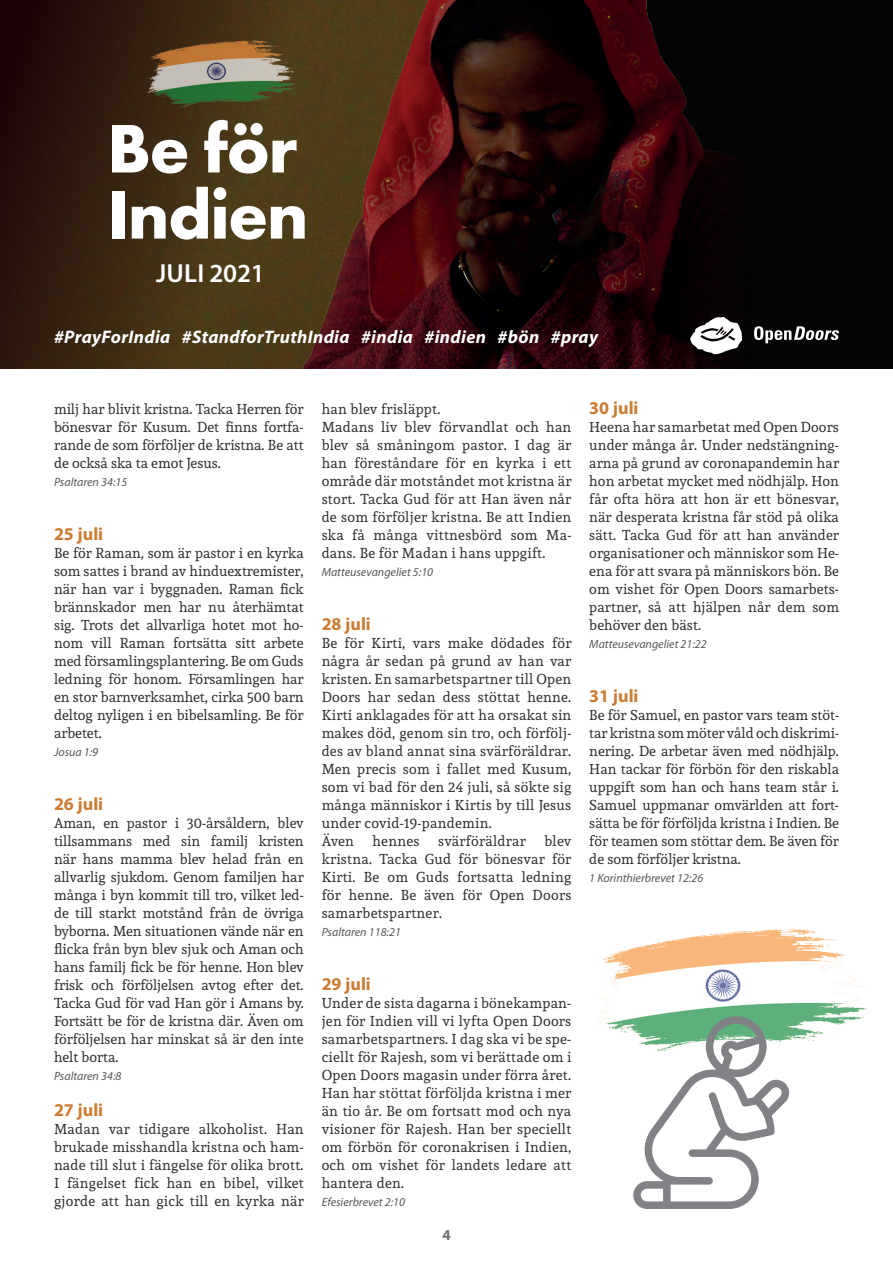
<style>
.page{position:relative;width:893px;height:1263px;background:#fff}
.page>*{position:absolute;margin:0;border:0;box-sizing:border-box;transform-origin:0 0}
.t1{font:700 71.1px/66.2px "Futura PT";letter-spacing:-.02em;color:#fff}
.t2{font:600 26.1px "Myriad Pro";color:#fff}
.t3{font:italic 700 18.3px "Myriad Pro";letter-spacing:.02em;color:#fff}
.t4{font:700 18px "Myriad Pro";color:#cc7c34}
.t5{font:700 15px "Myriad Pro";color:#6c6d70}
.t6{font:14.25px/18px "Andada";letter-spacing:.02em;color:#312f30;text-align:justify}
.t7{font:italic 12px "Myriad Pro";color:#57585a}
</style>
<div class="page">
<img style="left:591px;top:928px;width:276px;height:113px">
<svg style="left:0;top:0;width:154px;height:369px;background:#2f1a0e"></svg>
<div style="left:517px;top:0;width:376px;height:369px;background:#040405"></div>
<img style="left:154px;top:0;width:589px;height:369px">
<img style="left:126px;top:36px;width:177px;height:82px">
<svg style="left:690px;top:317px;width:52px;height:37px"></svg>
<svg style="left:754px;top:326px;width:85px;height:17px"></svg>
<svg style="left:633px;top:1016px;width:157px;height:193px"></svg>
<h1 class="t1" style="left:107px;top:114px;width:203px">Be för<br>Indien</h1>
<h2 class="t2" style="left:156px;top:257px;width:110px">JULI 2021</h2>
<p class="t3" style="left:54px;top:324px;width:546px">#PrayForIndia #StandforTruthIndia #india #indien #bön #pray</p>
<p class="t6" style="left:54px;top:400px;width:251px">milj har blivit kristna. Tacka Herren för bönesvar för Kusum. Det finns fortfa&shy;rande de som förföljer de kristna. Be att de också ska ta emot Jesus.</p>
<p class="t7" style="left:54px;top:475px;width:75px">Psaltaren 34:15</p>
<p class="t4" style="left:54px;top:522px;width:51px">25 juli</p>
<p class="t6" style="left:54px;top:544px;width:251px">Be för Raman, som är pastor i en kyrka som sattes i brand av hinduextremister, när han var i byggnaden. Raman fick brännskador men har nu återhämtat sig. Trots det allvarliga hotet mot ho&shy;nom vill Raman fortsätta sitt arbete med församlingsplantering. Be om Guds ledning för honom. Församlingen har en stor barnverksamhet, cirka 500 barn deltog nyligen i en bibelsamling. Be för arbetet.</p>
<p class="t7" style="left:54px;top:745px;width:46px">Josua 1:9</p>
<p class="t4" style="left:54px;top:792px;width:51px">26 juli</p>
<p class="t6" style="left:54px;top:814px;width:251px">Aman, en pastor i 30-årsåldern, blev tillsammans med sin familj kristen när hans mamma blev helad från en allvarlig sjukdom. Genom familjen har många i byn kommit till tro, vilket led&shy;de till starkt motstånd från de övriga byborna. Men situationen vände när en flicka från byn blev sjuk och Aman och hans familj fick be för henne. Hon blev frisk och förföljelsen avtog efter det.<br>Tacka Gud för vad Han gör i Amans by.<br>Fortsätt be för de kristna där. Även om förföljelsen har minskat så är den inte helt borta.</p>
<p class="t7" style="left:54px;top:1069px;width:69px">Psaltaren 34:8</p>
<p class="t4" style="left:54px;top:1098px;width:51px">27 juli</p>
<p class="t6" style="left:54px;top:1120px;width:251px">Madan var tidigare alkoholist. Han brukade misshandla kristna och ham&shy;nade till slut i fängelse för olika brott.<br>I fängelset fick han en bibel, vilket gjorde att han gick till en kyrka när</p>
<p class="t6" style="left:322px;top:400px;width:251px;text-align:left">han blev frisläppt.<br>Madans liv blev förvandlat och han blev så småningom pastor. I dag är han föreståndare för en kyrka i ett område där motståndet mot kristna är stort. Tacka Gud för att Han även når de som förföljer kristna. Be att Indien ska få många vittnesbörd som Ma&shy;dans. Be för Madan i hans uppgift.</p>
<p class="t7" style="left:322px;top:565px;width:113px">Matteusevangeliet 5:10</p>
<p class="t4" style="left:322px;top:612px;width:51px">28 juli</p>
<p class="t6" style="left:322px;top:634px;width:251px;text-align:left">Be för Kirti, vars make dödades för några år sedan på grund av han var kristen. En samarbetspartner till Open Doors har sedan dess stöttat henne.<br>Kirti anklagades för att ha orsakat sin makes död, genom sin tro, och förfölj&shy;des av bland annat sina svärföräldrar.<br>Men precis som i fallet med Kusum, som vi bad för den 24 juli, så sökte sig många människor i Kirtis by till Jesus under covid-19-pandemin.<br>Även</p>
<p class="t6" style="left:373px;top:832px;width:48px">hennes</p>
<p class="t6" style="left:438px;top:832px;width:89px">svärföräldrar</p>
<p class="t6" style="left:322px;top:832px;width:251px;text-indent:223px">blev kristna. Tacka Gud för bönesvar för Kirti. Be om Guds fortsatta ledning för henne. Be även för Open Doors samarbetspartner.</p>
<p class="t7" style="left:322px;top:925px;width:81px">Psaltaren 118:21</p>
<p class="t4" style="left:322px;top:972px;width:51px">29 juli</p>
<p class="t6" style="left:322px;top:994px;width:251px">Under de sista dagarna i bönekampan&shy;jen för Indien vill vi lyfta Open Doors samarbetspartners. I dag ska vi be spe&shy;ciellt för Rajesh, som vi berättade om i Open Doors magasin under förra året.<br>Han har stöttat förföljda kristna i mer än tio år. Be om fortsatt mod och nya visioner för Rajesh. Han ber speciellt om förbön för coronakrisen i Indien, och om vishet för landets ledare att hantera den.</p>
<p class="t7" style="left:322px;top:1195px;width:85px">Efesierbrevet 2:10</p>
<p class="t5" style="left:442px;top:1225px;width:10px">4</p>
<p class="t4" style="left:589px;top:396px;width:51px">30 juli</p>
<p class="t6" style="left:589px;top:418px;width:251px">Heena har samarbetat med Open Doors under många år. Under nedstängning&shy;arna på grund av coronapandemin har hon arbetat mycket med nödhjälp. Hon får ofta höra att hon är ett bönesvar, när desperata kristna får stöd på olika sätt. Tacka Gud för att han använder organisationer och människor som He&shy;ena för att svara på människors bön. Be om vishet för Open Doors samarbets&shy;partner, så att hjälpen når dem som behöver den bäst.</p>
<p class="t7" style="left:589px;top:637px;width:119px">Matteusevangeliet 21:22</p>
<p class="t4" style="left:589px;top:684px;width:51px">31 juli</p>
<p class="t6" style="left:589px;top:706px;width:251px">Be för Samuel, en pastor vars team stöt&shy;tar kristna som möter våld och diskrimi&shy;nering. De arbetar även med nödhjälp.<br>Han tackar för förbön för den riskabla uppgift som han och hans team står i.<br>Samuel uppmanar omvärlden att fort&shy;sätta be för förföljda kristna i Indien. Be för teamen som stöttar dem. Be även för de som förföljer kristna.</p>
<p class="t7" style="left:589px;top:871px;width:115px">1 Korinthierbrevet 12:26</p>
</div>
